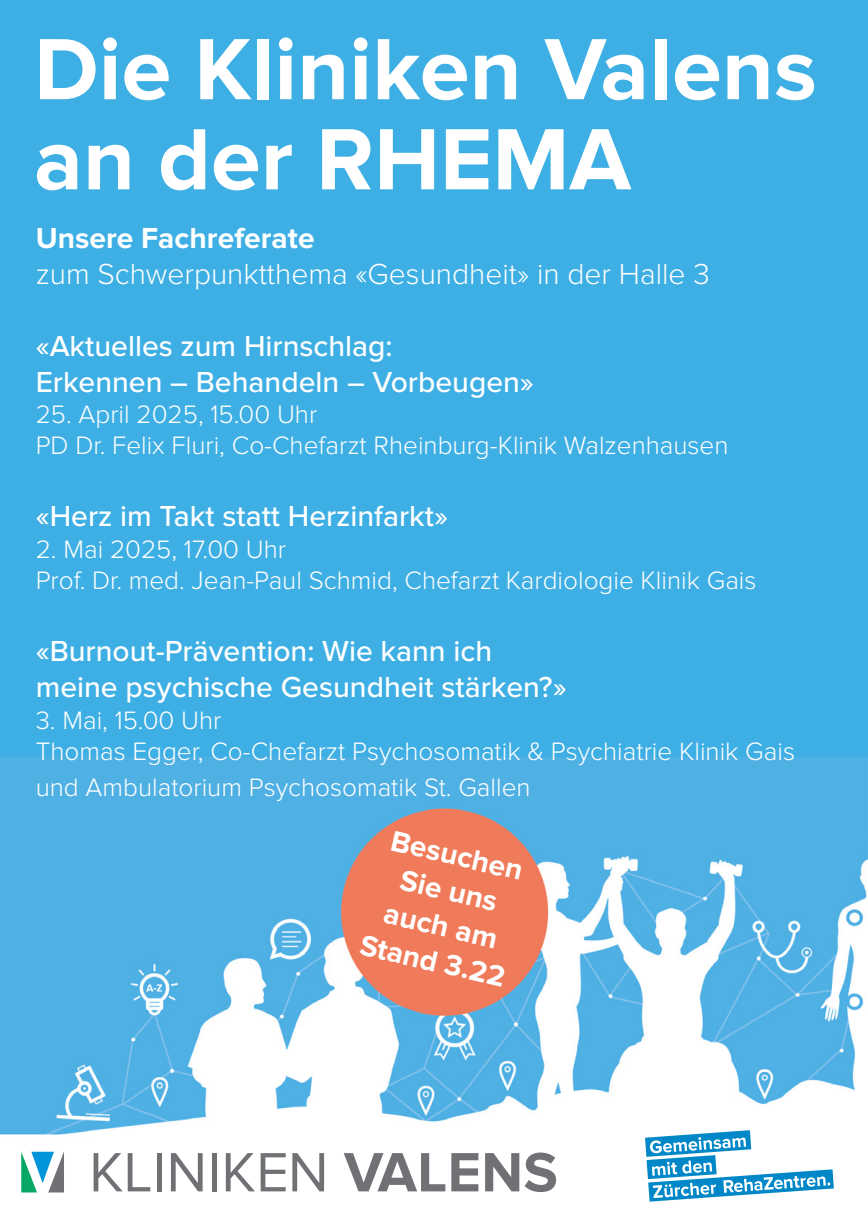
<style>
.page{position:relative;width:868px;height:1217px;background:#fff}
.page>*{position:absolute;margin:0;border:0;box-sizing:border-box;transform-origin:0 0}
.t1{font:700 90px/90px "Proxima Nova";color:#fff}
.t2{font:500 30px "Proxima Nova";color:#fff}
.t3{font:700 30px/36px "Proxima Nova";color:#fff;text-align:center}
.t4{font:300 30px "Proxima Nova";color:#fff}
.t5{font:300 26.1px "Proxima Nova";color:#fff}
</style>
<div class="page">
<div style="left:0;top:0;width:867px;height:1216px;background:#3eafe4"></div>
<img style="left:0;top:757px;width:867px;height:431px">
<div style="left:0;top:1188px;width:867px;height:28px;background:#fff"></div>
<svg style="left:94px;top:1152px;width:56px;height:38px;background:#d5d5d6"></svg>
<div style="left:157px;top:1152px;width:5px;height:38px;background:#717074"></div>
<svg style="left:171px;top:1152px;width:31px;height:38px"></svg>
<hr style="left:212px;top:1152px;width:4px;height:38px;background:#717074">
<svg style="left:226px;top:1152px;width:59px;height:38px;background:#cccccd"></svg>
<svg style="left:292px;top:1152px;width:32px;height:38px"></svg>
<svg style="left:343px;top:1152px;width:102px;height:38px;background:#bfbfc0"></svg>
<svg style="left:451px;top:1152px;width:27px;height:38px"></svg>
<svg style="left:485px;top:1152px;width:71px;height:39px;background:#afaeb0"></svg>
<svg style="left:21px;top:1151px;width:43px;height:41px;background:#86c0c3"></svg>
<svg style="left:645px;top:1129px;width:188px;height:72px;background:#9dd1e9"></svg>
<p class="t1" style="left:34px;top:26px;width:784px">Die Kliniken Valens an der RHEMA</p>
<p class="t3" style="left:36px;top:220px;width:280px">Unsere Fachreferate</p>
<p class="t4" style="left:36px;top:256px;width:675px">zum Schwerpunktthema «Gesundheit» in der Halle 3</p>
<p class="t2" style="left:36px;top:328px;width:358px">«Aktuelles zum Hirnschlag:</p>
<p class="t2" style="left:36px;top:364px;width:499px">Erkennen – Behandeln – Vorbeugen»</p>
<p class="t5" style="left:36px;top:399px;width:283px">25. April 2025, 15.00 Uhr</p>
<p class="t5" style="left:36px;top:430px;width:694px">PD Dr. Felix Fluri, Co-Chefarzt Rheinburg-Klinik Walzenhausen</p>
<p class="t2" style="left:36px;top:499px;width:414px">«Herz im Takt statt Herzinfarkt»</p>
<p class="t5" style="left:36px;top:534px;width:252px">2. Mai 2025, 17.00 Uhr</p>
<p class="t5" style="left:36px;top:565px;width:722px">Prof. Dr. med. Jean-Paul Schmid, Chefarzt Kardiologie Klinik Gais</p>
<p class="t2" style="left:36px;top:633px;width:458px">«Burnout-Prävention: Wie kann ich</p>
<p class="t2" style="left:36px;top:669px;width:532px">meine psychische Gesundheit stärken?»</p>
<p class="t5" style="left:36px;top:704px;width:187px">3. Mai, 15.00 Uhr</p>
<p class="t5" style="left:36px;top:736px;width:760px">Thomas Egger, Co-Chefarzt Psychosomatik &amp; Psychiatrie Klinik Gais</p>
<p class="t5" style="left:36px;top:772px;width:496px">und Ambulatorium Psychosomatik St. Gallen</p>
<p class="t3" style="left:389px;top:821px;width:149px;rotate:13deg">Besuchen<br>Sie uns auch am<br>Stand 3.22</p>
</div>
